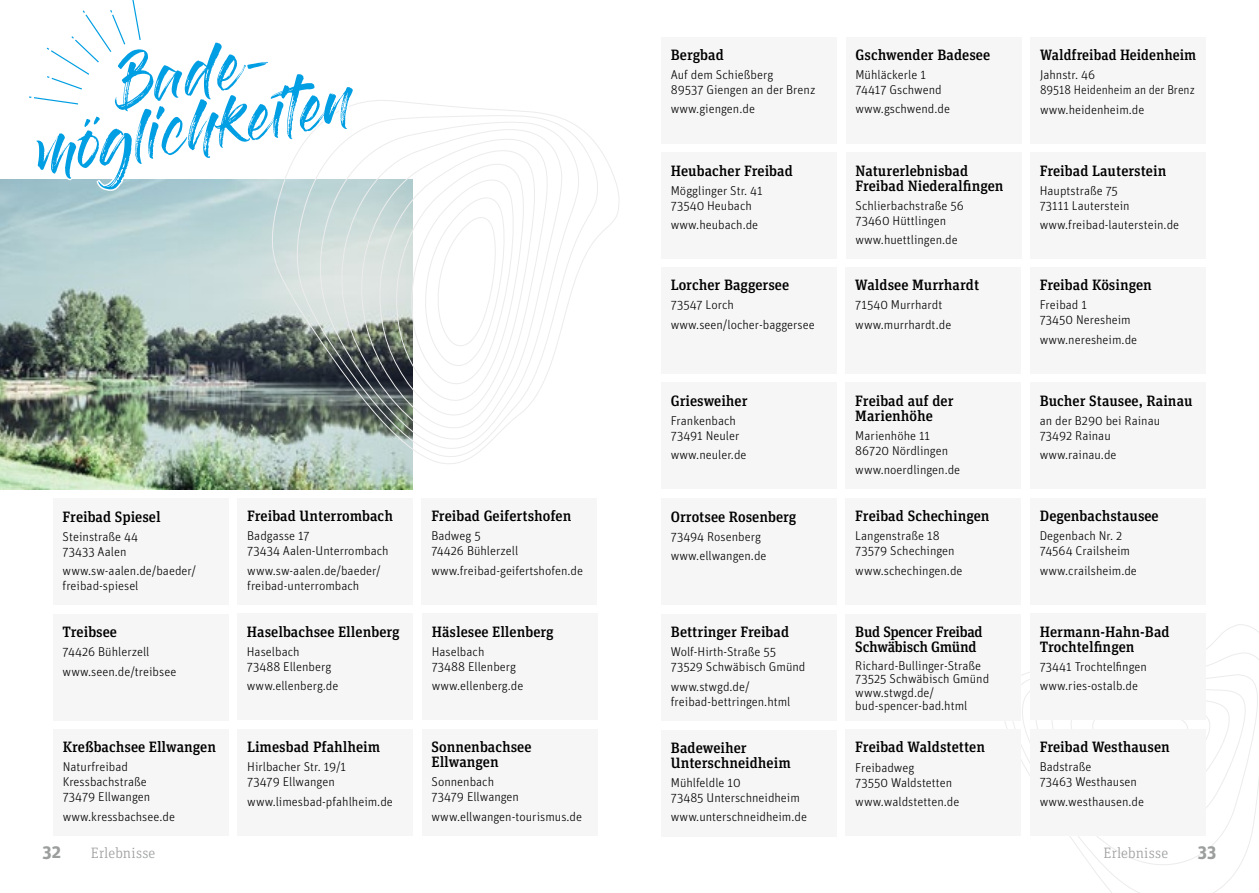
<style>
.page{position:relative;width:1259px;height:893px;background:#fff}
.page>*{position:absolute;margin:0;border:0;box-sizing:border-box;transform-origin:0 0}
.t1{font:49.5px "Gloss And Bloom";color:#009ee3}
.t2{font:700 18px "Unit Pro";color:#9c9d9d}
.t3{font:500 15px/15px "Unit Slab Pro";color:#000}
.t4{font:500 15px/15px "Unit Slab Pro";letter-spacing:-.02em;color:#000}
.t5{font:300 15px "Unit Slab Pro";letter-spacing:.015em;color:#9c9d9d}
.t6{font:300 12.75px/15px "Unit Pro";color:#000}
.s1{color:#fff}
</style>
<div class="page">
<svg style="left:1004px;top:624px;width:255px;height:269px"></svg>
<img style="left:0;top:180px;width:413px;height:309px">
<svg style="left:29px;top:0;width:112px;height:105px"></svg>
<svg style="left:271px;top:100px;width:349px;height:372px"></svg>
<div style="left:238px;top:498px;width:175px;height:106px;background:#f6f6f6"></div>
<div style="left:53px;top:499px;width:175px;height:106px;background:#f6f6f6"></div>
<div style="left:422px;top:498px;width:175px;height:106px;background:#f6f6f6"></div>
<div style="left:53px;top:614px;width:175px;height:106px;background:#f6f6f6"></div>
<div style="left:53px;top:729px;width:175px;height:107px;background:#f6f6f6"></div>
<div style="left:422px;top:729px;width:175px;height:107px;background:#f6f6f6"></div>
<div style="left:237px;top:614px;width:175px;height:106px;background:#f6f6f6"></div>
<div style="left:422px;top:614px;width:175px;height:106px;background:#f6f6f6"></div>
<div style="left:238px;top:729px;width:175px;height:107px;background:#f6f6f6"></div>
<div style="left:846px;top:37px;width:175px;height:106px;background:#f6f6f6"></div>
<div style="left:661px;top:37px;width:175px;height:106px;background:#f6f6f6"></div>
<div style="left:846px;top:153px;width:175px;height:106px;background:#f6f6f6"></div>
<div style="left:661px;top:153px;width:175px;height:106px;background:#f6f6f6"></div>
<div style="left:1030px;top:37px;width:175px;height:107px;background:#f6f6f6"></div>
<div style="left:661px;top:267px;width:175px;height:106px;background:#f6f6f6"></div>
<div style="left:1030px;top:153px;width:175px;height:106px;background:#f6f6f6"></div>
<div style="left:846px;top:267px;width:175px;height:106px;background:#f6f6f6"></div>
<div style="left:661px;top:383px;width:175px;height:106px;background:#f6f6f6"></div>
<div style="left:1030px;top:267px;width:175px;height:106px;background:#f6f6f6"></div>
<div style="left:846px;top:383px;width:175px;height:106px;background:#f6f6f6"></div>
<div style="left:661px;top:499px;width:175px;height:106px;background:#f6f6f6"></div>
<div style="left:1030px;top:383px;width:175px;height:106px;background:#f6f6f6"></div>
<div style="left:1030px;top:498px;width:175px;height:106px;background:#f6f6f6"></div>
<div style="left:846px;top:614px;width:175px;height:106px;background:#f6f6f6"></div>
<div style="left:846px;top:498px;width:175px;height:106px;background:#f6f6f6"></div>
<div style="left:661px;top:614px;width:175px;height:106px;background:#f6f6f6"></div>
<div style="left:1030px;top:729px;width:175px;height:107px;background:#f6f6f6"></div>
<div style="left:846px;top:729px;width:175px;height:107px;background:#f6f6f6"></div>
<div style="left:661px;top:730px;width:175px;height:106px;background:#f6f6f6"></div>
<div style="left:1030px;top:614px;width:175px;height:106px;background:#f6f6f6"></div>
<h1 class="t1" style="left:115px;top:62px;width:179px;rotate:-10deg">Bade-<span class="s1">-</span></h1>
<h1 class="t1" style="left:32px;top:132px;width:320px;rotate:-10deg">möglichkeiten</h1>
<p class="t3" style="left:63px;top:508px;width:100px">Freibad Spiesel</p>
<p class="t6" style="left:63px;top:528px;width:77px">Steinstraße 44<br>73433 Aalen</p>
<p class="t6" style="left:63px;top:563px;width:135px">www.sw-aalen.de/baeder/ freibad-spiesel</p>
<p class="t3" style="left:63px;top:624px;width:56px">Treibsee</p>
<p class="t6" style="left:63px;top:642px;width:115px;line-height:19.2px">74426 Bühlerzell www.seen.de/treibsee</p>
<p class="t3" style="left:63px;top:739px;width:155px">Kreßbachsee Ellwangen</p>
<p class="t6" style="left:63px;top:759px;width:89px">Naturfreibad<br>Kressbachstraße<br>73479 Ellwangen</p>
<p class="t6" style="left:63px;top:808px;width:114px">www.kressbachsee.de</p>
<p class="t3" style="left:247px;top:508px;width:147px">Freibad Unterrombach</p>
<p class="t6" style="left:247px;top:528px;width:143px">Badgasse 17<br>73434 Aalen-Unterrombach</p>
<p class="t6" style="left:247px;top:562px;width:135px">www.sw-aalen.de/baeder/ freibad-unterrombach</p>
<p class="t3" style="left:247px;top:623px;width:154px">Haselbachsee Ellenberg</p>
<p class="t6" style="left:247px;top:644px;width:86px">Haselbach<br>73488 Ellenberg</p>
<p class="t6" style="left:247px;top:678px;width:93px">www.ellenberg.de</p>
<p class="t3" style="left:247px;top:739px;width:135px">Limesbad Pfahlheim</p>
<p class="t6" style="left:247px;top:759px;width:100px">Hirlbacher Str. 19/1<br>73479 Ellwangen</p>
<p class="t6" style="left:247px;top:793px;width:147px">www.limesbad-pfahlheim.de</p>
<p class="t3" style="left:431px;top:508px;width:141px">Freibad Geifertshofen</p>
<p class="t6" style="left:431px;top:528px;width:88px">Badweg 5<br>74426 Bühlerzell</p>
<p class="t6" style="left:431px;top:562px;width:153px">www.freibad-geifertshofen.de</p>
<p class="t3" style="left:432px;top:623px;width:123px">Häslesee Ellenberg</p>
<p class="t6" style="left:432px;top:644px;width:86px">Haselbach<br>73488 Ellenberg</p>
<p class="t6" style="left:432px;top:678px;width:93px">www.ellenberg.de</p>
<p class="t3" style="left:431px;top:739px;width:101px">Sonnenbachsee<br>Ellwangen</p>
<p class="t6" style="left:431px;top:774px;width:89px">Sonnenbach<br>73479 Ellwangen</p>
<p class="t6" style="left:431px;top:808px;width:152px">www.ellwangen-tourismus.de</p>
<p class="t3" style="left:671px;top:47px;width:55px">Bergbad</p>
<p class="t6" style="left:671px;top:67px;width:146px">Auf dem Schießberg<br>89537 Giengen an der Brenz</p>
<p class="t6" style="left:671px;top:101px;width:86px">www.giengen.de</p>
<p class="t3" style="left:671px;top:162px;width:124px">Heubacher Freibad</p>
<p class="t6" style="left:671px;top:183px;width:93px">Mögglinger Str. 41<br>73540 Heubach</p>
<p class="t6" style="left:671px;top:217px;width:89px">www.heubach.de</p>
<p class="t3" style="left:671px;top:277px;width:120px">Lorcher Baggersee</p>
<p class="t6" style="left:671px;top:295px;width:145px;line-height:19.2px">73547 Lorch www.seen/locher-baggersee</p>
<p class="t3" style="left:671px;top:392px;width:78px">Griesweiher</p>
<p class="t6" style="left:671px;top:413px;width:70px">Frankenbach<br>73491 Neuler</p>
<p class="t6" style="left:671px;top:447px;width:77px">www.neuler.de</p>
<p class="t3" style="left:671px;top:508px;width:127px">Orrotsee Rosenberg</p>
<p class="t6" style="left:671px;top:526px;width:97px;line-height:19.2px">73494 Rosenberg www.ellwangen.de</p>
<p class="t3" style="left:671px;top:624px;width:120px">Bettringer Freibad</p>
<p class="t6" style="left:671px;top:644px;width:136px">Wolf-Hirth-Straße 55<br>73529 Schwäbisch Gmünd</p>
<p class="t6" style="left:671px;top:678px;width:121px">www.stwgd.de/ freibad-bettringen.html</p>
<p class="t3" style="left:671px;top:739px;width:121px">Badeweiher<br>Unterschneidheim</p>
<p class="t6" style="left:671px;top:775px;width:131px">Mühlfeldle 10<br>73485 Unterschneidheim</p>
<p class="t6" style="left:671px;top:809px;width:138px">www.unterschneidheim.de</p>
<p class="t3" style="left:855px;top:47px;width:136px">Gschwender Badesee</p>
<p class="t6" style="left:855px;top:67px;width:88px">Mühläckerle 1<br>74417 Gschwend</p>
<p class="t6" style="left:855px;top:101px;width:96px">www.gschwend.de</p>
<p class="t3" style="left:855px;top:162px;width:149px">Naturerlebnisbad<br>Freibad Niederalfingen</p>
<p class="t6" style="left:855px;top:198px;width:110px">Schlierbachstraße 56<br>73460 Hüttlingen</p>
<p class="t6" style="left:855px;top:232px;width:104px">www.huettlingen.de</p>
<p class="t3" style="left:855px;top:277px;width:125px">Waldsee Murrhardt</p>
<p class="t6" style="left:855px;top:295px;width:97px;line-height:19.2px">71540 Murrhardt www.murrhardt.de</p>
<p class="t3" style="left:855px;top:392px;width:100px">Freibad auf der<br>Marienhöhe</p>
<p class="t6" style="left:855px;top:428px;width:94px">Marienhöhe 11<br>86720 Nördlingen</p>
<p class="t6" style="left:855px;top:462px;width:106px">www.noerdlingen.de</p>
<p class="t3" style="left:855px;top:508px;width:136px">Freibad Schechingen</p>
<p class="t6" style="left:855px;top:528px;width:101px">Langenstraße 18<br>73579 Schechingen</p>
<p class="t6" style="left:855px;top:562px;width:109px">www.schechingen.de</p>
<p class="t4" style="left:855px;top:624px;width:129px">Bud Spencer Freibad<br>Schwäbisch Gmünd</p>
<p class="t6" style="left:855px;top:658px;width:135px;line-height:13.5px">Richard-Bullinger-Straße<br>73525 Schwäbisch Gmünd www.stwgd.de/ bud-spencer-bad.html</p>
<p class="t3" style="left:855px;top:739px;width:131px">Freibad Waldstetten</p>
<p class="t6" style="left:855px;top:759px;width:99px">Freibadweg<br>73550 Waldstetten</p>
<p class="t6" style="left:855px;top:793px;width:106px">www.waldstetten.de</p>
<p class="t3" style="left:1040px;top:47px;width:158px">Waldfreibad Heidenheim</p>
<p class="t6" style="left:1040px;top:67px;width:156px">Jahnstr. 46<br>89518 Heidenheim an der Brenz</p>
<p class="t6" style="left:1040px;top:101px;width:106px">www.heidenheim.de</p>
<p class="t3" style="left:1039px;top:162px;width:128px">Freibad Lauterstein</p>
<p class="t6" style="left:1039px;top:183px;width:91px">Hauptstraße 75<br>73111 Lauterstein</p>
<p class="t6" style="left:1039px;top:217px;width:141px">www.freibad-lauterstein.de</p>
<p class="t3" style="left:1039px;top:277px;width:114px">Freibad Kösingen</p>
<p class="t6" style="left:1039px;top:297px;width:92px">Freibad 1<br>73450 Neresheim</p>
<p class="t6" style="left:1039px;top:331px;width:99px">www.neresheim.de</p>
<p class="t3" style="left:1039px;top:392px;width:154px">Bucher Stausee, Rainau</p>
<p class="t6" style="left:1039px;top:413px;width:122px">an der B290 bei Rainau<br>73492 Rainau</p>
<p class="t6" style="left:1039px;top:447px;width:78px">www.rainau.de</p>
<p class="t3" style="left:1039px;top:508px;width:120px">Degenbachstausee</p>
<p class="t6" style="left:1039px;top:528px;width:92px">Degenbach Nr. 2<br>74564 Crailsheim</p>
<p class="t6" style="left:1039px;top:562px;width:99px">www.crailsheim.de</p>
<p class="t3" style="left:1039px;top:623px;width:131px">Hermann-Hahn-Bad<br>Trochtelfingen</p>
<p class="t6" style="left:1039px;top:657px;width:109px;line-height:19.2px">73441 Trochtelfingen www.ries-ostalb.de</p>
<p class="t3" style="left:1039px;top:739px;width:132px">Freibad Westhausen</p>
<p class="t6" style="left:1039px;top:759px;width:99px">Badstraße<br>73463 Westhausen</p>
<p class="t6" style="left:1039px;top:793px;width:106px">www.westhausen.de</p>
<h2 class="t2" style="left:43px;top:838px;width:20px">32</h2>
<p class="t5" style="left:91px;top:843px;width:66px">Erlebnisse</p>
<p class="t5" style="left:1103px;top:843px;width:66px">Erlebnisse</p>
<h2 class="t2" style="left:1198px;top:838px;width:20px">33</h2>
</div>
